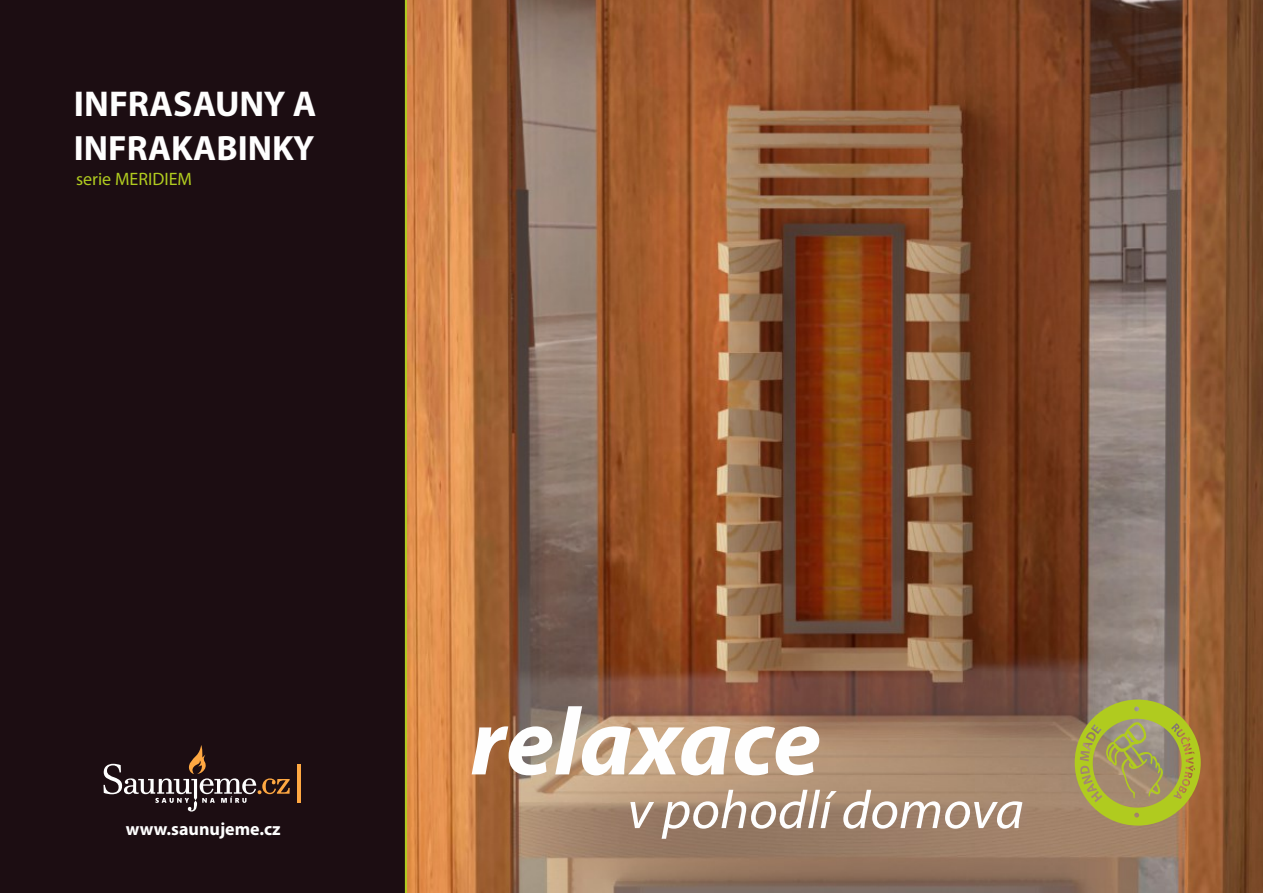
<style>
.page{position:relative;width:1263px;height:893px;background:#fff}
.page>*{position:absolute;margin:0;border:0;box-sizing:border-box;transform-origin:0 0}
.t1{font:italic 700 96px "Myriad Pro";color:#fefefe}
.t2{font:italic 54px "Myriad Pro";color:#fefefe}
.t3{font:700 36px "Myriad Pro";color:#fefefe}
.t4{font:700 35.25px "Myriad Pro";color:#fefefe}
.t5{font:700 18px "Myriad Pro";color:#fefefe}
.t6{font:18px "Myriad Pro";color:#b0cb1f}
</style>
<div class="page">
<img style="left:407px;top:0;width:856px;height:893px">
<div style="left:0;top:0;width:406px;height:893px;background:#1c0d12"></div>
<svg style="left:103px;top:745px;width:187px;height:66px"></svg>
<hr style="left:297px;top:764px;width:4px;height:39px;background:#ffa842">
<svg style="left:1075px;top:700px;width:126px;height:126px"></svg>
<hr style="left:405px;top:0;width:2px;height:893px;background:#b0cb1f">
<h3 class="t3" style="left:74px;top:89px;width:244px">INFRASAUNY A</h3>
<h3 class="t4" style="left:74px;top:134px;width:242px">INFRAKABINKY</h3>
<p class="t6" style="left:76px;top:171px;width:118px">serie MERIDIEM</p>
<p class="t5" style="left:126px;top:821px;width:157px">www.saunujeme.cz</p>
<h1 class="t1" style="left:470px;top:702px;width:352px">relaxace</h1>
<h2 class="t2" style="left:627px;top:788px;width:398px">v pohodlí domova</h2>
</div>
